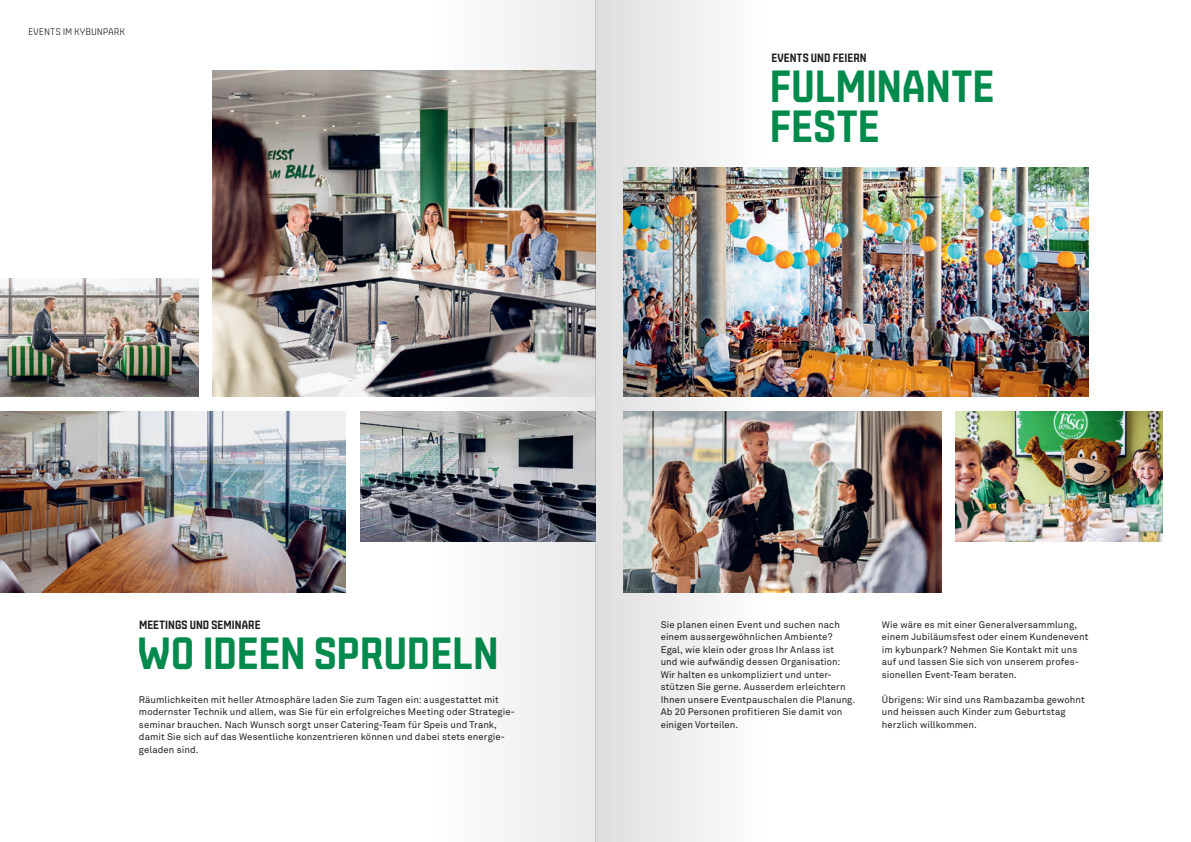
<style>
.page{position:relative;width:1191px;height:842px;background:#fff}
.page>*{position:absolute;margin:0;border:0;box-sizing:border-box;transform-origin:0 0}
.t1{font:700 45px/40px "Gruenweiss";color:#008a4c}
.t2{font:700 12px "Gruenweiss";letter-spacing:.01em;color:#231f20}
.t3{font:9.5px/12.5px "Akkurat Std";letter-spacing:.01em;color:#231f20}
.t4{font:300 9.5px "Gruenweiss";letter-spacing:.055em;color:#231f20}
</style>
<div class="page">
<img style="left:213px;top:71px;width:212px;height:326px">
<img style="left:360px;top:411px;width:65px;height:130px">
<img style="left:0;top:278px;width:198px;height:119px">
<img style="left:765px;top:411px;width:176px;height:181px">
<img style="left:765px;top:167px;width:324px;height:230px">
<img style="left:0;top:411px;width:346px;height:181px">
<img style="left:955px;top:411px;width:207px;height:130px">
<img style="left:595px;top:0;width:170px;height:842px">
<img style="left:425px;top:0;width:170px;height:842px">
<p class="t4" style="left:28px;top:27px;width:98px">EVENTS IM KYBUNPARK</p>
<p class="t2" style="left:771px;top:52px;width:97px">EVENTS UND FEIERN</p>
<h1 class="t1" style="left:770px;top:67px;width:226px">FULMINANTE<br>FESTE</h1>
<p class="t2" style="left:139px;top:619px;width:123px">MEETINGS UND SEMINARE</p>
<h1 class="t1" style="left:137px;top:633px;width:362px">WO IDEEN SPRUDELN</h1>
<p class="t3" style="left:139px;top:693px;width:377px">Räumlichkeiten mit heller Atmosphäre laden Sie zum Tagen ein: ausgestattet mit modernster Technik und allem, was Sie für ein erfolgreiches Meeting oder Strategie&shy;seminar brauchen. Nach Wunsch sorgt unser Catering-Team für Speis und Trank, damit Sie sich auf das Wesentliche konzentrieren können und dabei stets energie&shy;geladen sind.</p>
<p class="t3" style="left:660px;top:619px;width:196px">Sie planen einen Event und suchen nach einem aussergewöhnlichen Ambiente?<br>Egal, wie klein oder gross Ihr Anlass ist<br>und wie aufwändig dessen Organisation:<br>Wir halten es unkompliziert und unter&shy;stützen Sie gerne. Ausserdem erleichtern Ihnen unsere Eventpauschalen die Planung.<br>Ab 20 Personen profitieren Sie damit von einigen Vorteilen.</p>
<p class="t3" style="left:882px;top:619px;width:208px">Wie wäre es mit einer Generalversammlung, einem Jubiläumsfest oder einem Kundenevent im kybunpark? Nehmen Sie Kontakt mit uns auf und lassen Sie sich von unserem profes&shy;sionellen Event-Team beraten.</p>
<p class="t3" style="left:882px;top:693px;width:204px">Übrigens: Wir sind uns Rambazamba gewohnt und heissen auch Kinder zum Geburtstag herzlich willkommen.</p>
</div>
